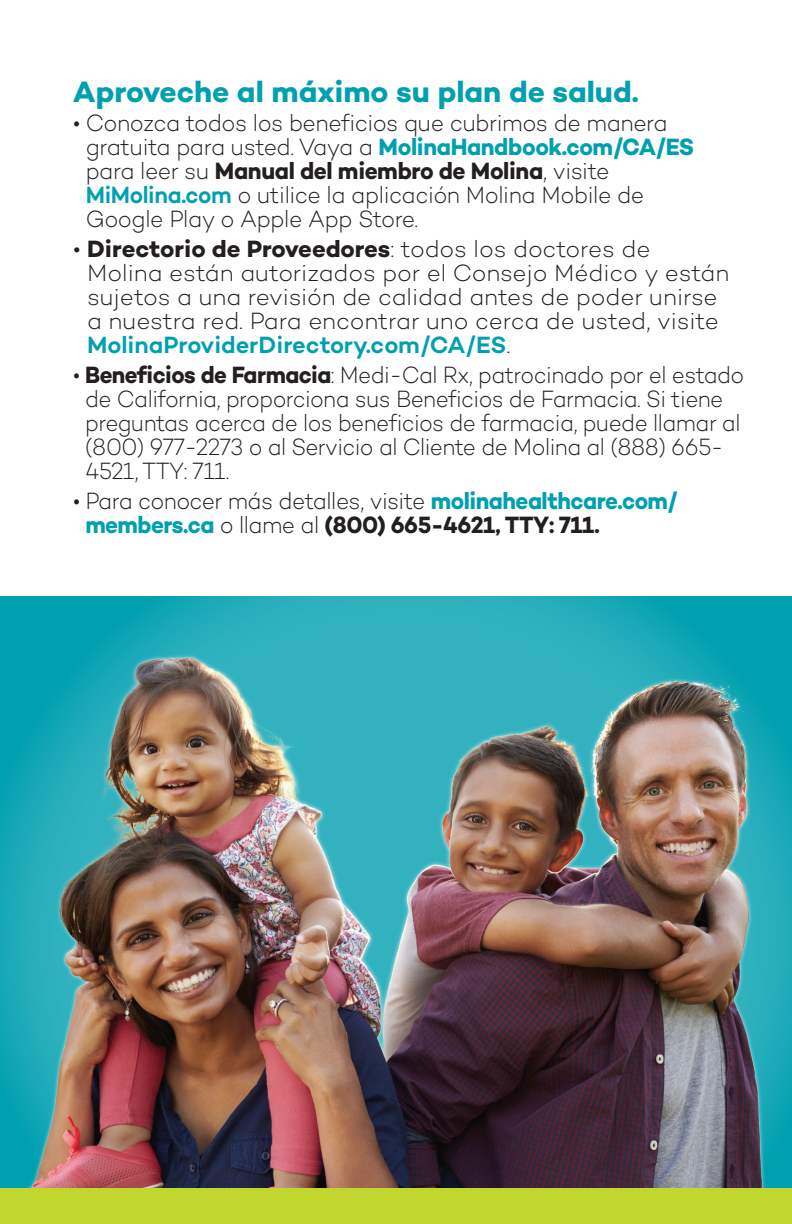
<style>
.page{position:relative;width:792px;height:1224px;background:#fff}
.page>*{position:absolute;margin:0;border:0;box-sizing:border-box;transform-origin:0 0}
.t1{font:700 30px "Campton";letter-spacing:-.005em;color:#00a0b0}
.t2{font:300 24px/24px "Campton";letter-spacing:-.02em;color:#231f20;scale:.93 1}
.t3{font:300 24px/24px "Campton";letter-spacing:-.02em;color:#231f20}
.t4{font:300 24px/24px "Campton";letter-spacing:-.02em;color:#231f20;scale:.95 1}
.t5{font:300 24px/24px "Campton";letter-spacing:-.02em;color:#231f20;scale:.94 1}
.s1{font-style:italic}
.s2{font-weight:700;color:#00a0b0}
.s3{font-weight:700}
.s4{font-weight:600;color:#00a0b0}
</style>
<div class="page">
<img style="left:0;top:596px;width:792px;height:592px">
<div style="left:0;top:1188px;width:792px;height:36px;background:#c1d72f"></div>
<h2 class="t1" style="left:73px;top:73px;width:567px">Aproveche al máximo su plan de salud.</h2>
<p class="t4" style="left:86px;top:111px;width:642px;text-indent:-13px"><span class="s1">•</span> Conozca todos los beneficios que cubrimos de manera gratuita para usted. Vaya a <span class="s2">MolinaHandbook.com/CA/ES </span>para leer su <span class="s3">Manual del miembro de Molina</span>, visite <span class="s4">MiMolina.com</span> o utilice la aplicación Molina Mobile de Google Play o Apple App Store.</p>
<p class="t3" style="left:87px;top:237px;width:644px;text-indent:-14px"><span class="s1">•</span> <span class="s3">Directorio de Proveedores</span>: todos los doctores de Molina están autorizados por el Consejo Médico y están sujetos a una revisión de calidad antes de poder unirse a nuestra red. Para encontrar uno cerca de usted, visite <span class="s4">MolinaProviderDirectory.com/CA/ES</span>.</p>
<p class="t2" style="left:85px;top:363px;width:710px;text-indent:-12px"><span class="s1">•</span> <span class="s3">Beneficios de Farmacia</span>: Medi-Cal Rx, patrocinado por el estado de California, proporciona sus Beneficios de Farmacia. Si tiene preguntas acerca de los beneficios de farmacia, puede llamar al (800) 977-2273 o al Servicio al Cliente de Molina al (888) 665- 4521, TTY: 711.</p>
<p class="t5" style="left:85px;top:489px;width:631px;text-indent:-12px"><span class="s1">•</span> Para conocer más detalles, visite <span class="s2">molinahealthcare.com/ members.ca</span> o llame al <span class="s3">(800) 665-4621, TTY: 711.</span></p>
</div>
